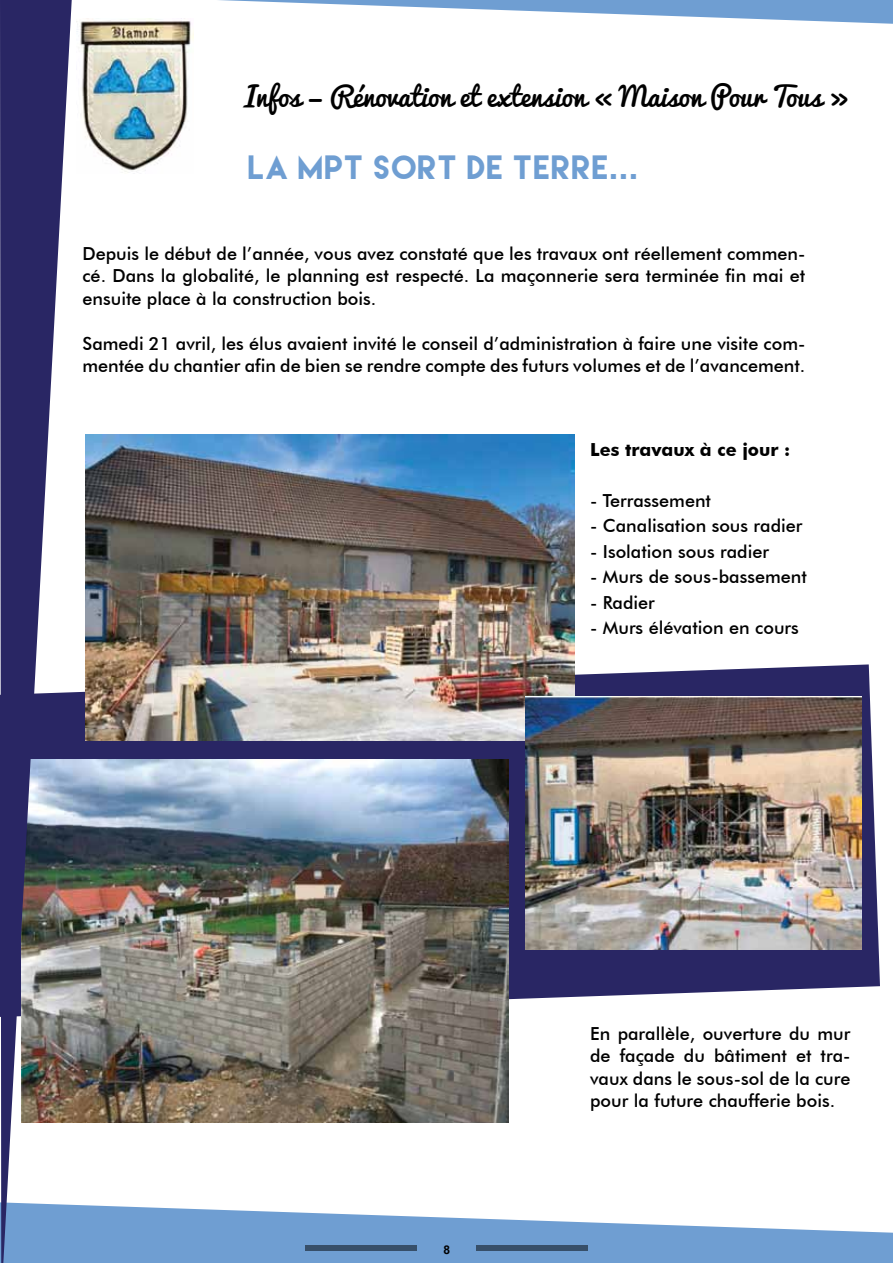
<style>
.page{position:relative;width:893px;height:1263px;background:#fff}
.page>*{position:absolute;margin:0;border:0;box-sizing:border-box;transform-origin:0 0}
.t1{font:30px "Lemon Milk";letter-spacing:.05em;color:#6f9ed2}
.t2{font:27px "Pacifico";color:#000}
.t3{font:500 18px/22.5px "Futura BT";color:#000;text-align:justify}
.t4{font:700 18px "Futura BT";color:#000}
.t5{font:700 12px "Arial";color:#000}
</style>
<div class="page">
<svg style="left:72px;top:1204px;width:821px;height:59px;fill:#6f9ed2"></svg>
<svg style="left:72px;top:664px;width:808px;height:353px;fill:#292664"></svg>
<div style="left:306px;top:1245px;width:111px;height:6px;background:#374f69"></div>
<div style="left:477px;top:1245px;width:111px;height:6px;background:#374f69"></div>
<svg style="left:218px;top:0;width:675px;height:24px"></svg>
<img style="left:76px;top:18px;width:117px;height:155px">
<img style="left:72px;top:759px;width:436px;height:364px">
<img style="left:85px;top:435px;width:490px;height:305px">
<img style="left:525px;top:697px;width:337px;height:252px">
<svg style="left:0;top:0;width:72px;height:1263px;fill:#292664"></svg>
<h2 class="t2" style="left:244px;top:73px;width:605px">Infos — Rénovation et extension « Maison Pour Tous »</h2>
<h1 class="t1" style="left:249px;top:152px;width:392px">LA MPT SORT DE TERRE...</h1>
<p class="t3" style="left:82px;top:242px;width:724px">Depuis le début de l’année, vous avez constaté que les travaux ont réellement commen&shy;cé. Dans la globalité, le planning est respecté. La maçonnerie sera terminée fin mai et ensuite place à la construction bois.</p>
<p class="t3" style="left:82px;top:332px;width:724px">Samedi 21 avril, les élus avaient invité le conseil d’administration à faire une visite com&shy;mentée du chantier afin de bien se rendre compte des futurs volumes et de l’avancement.</p>
<p class="t4" style="left:590px;top:439px;width:202px">Les travaux à ce jour :</p>
<p class="t3" style="left:590px;top:489px;width:122px">- Terrassement</p>
<p class="t3" style="left:590px;top:515px;width:214px">- Canalisation sous radier</p>
<p class="t3" style="left:590px;top:540px;width:180px">- Isolation sous radier</p>
<p class="t3" style="left:590px;top:566px;width:218px">- Murs de sous-bassement</p>
<p class="t3" style="left:590px;top:591px;width:66px">- Radier</p>
<p class="t3" style="left:590px;top:617px;width:210px">- Murs élévation en cours</p>
<p class="t5" style="left:443px;top:1241px;width:8px">8</p>
<p class="t3" style="left:590px;top:1022px;width:262px">En parallèle, ouverture du mur de façade du bâtiment et tra&shy;vaux dans le sous-sol de la cure pour la future chaufferie bois.</p>
</div>
